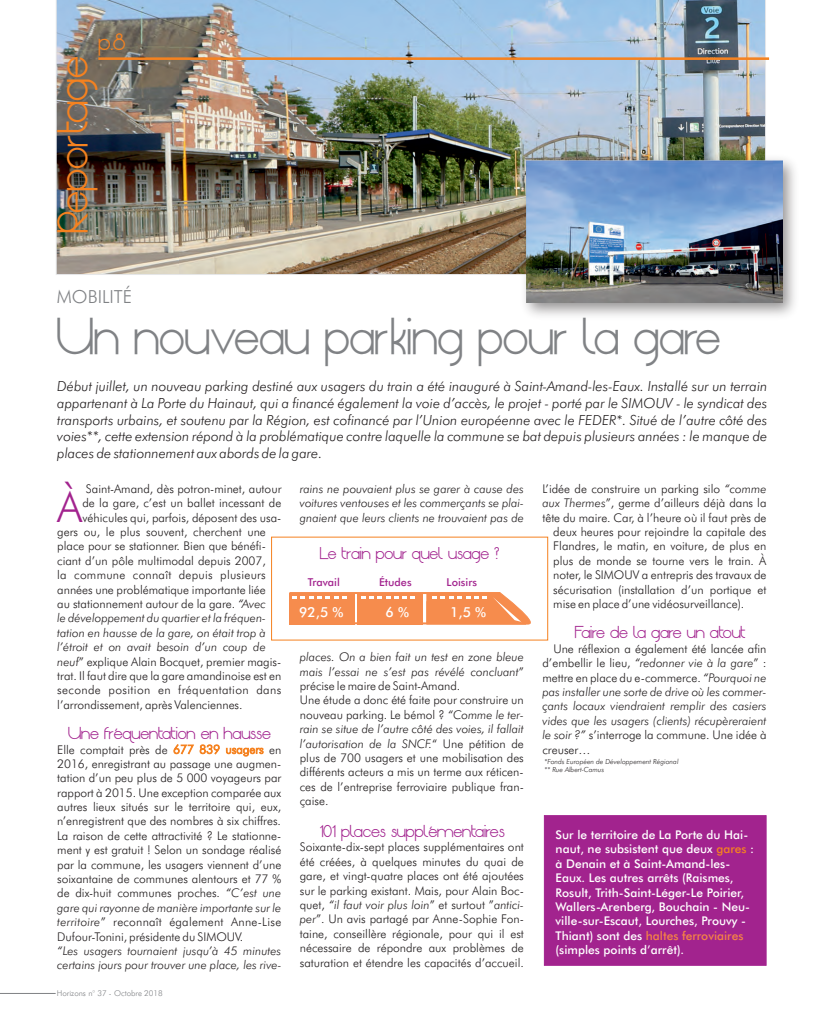
<style>
.page{position:relative;width:828px;height:1027px;background:#fff}
.page>*{position:absolute;margin:0;border:0;box-sizing:border-box;transform-origin:0 0}
.t1{font:300 42.2px "Futura BT";color:#a2238e}
.t2{font:700 36px "Origin";color:#808285;scale:.95 1}
.t3{font:700 30px "Origin";letter-spacing:-.005em;color:#f58220}
.t4{font:300 18px "Futura BT";color:#808285}
.t5{font:700 16.6px "Origin";color:#f58220}
.t6{font:italic 300 14px/16.8px "Futura BT";color:#231f20;text-align:justify}
.t7{font:500 13.8px "Futura BT";color:#fff}
.t8{font:300 12px/14.4px "Futura BT";color:#231f20;text-align:justify}
.t9{font:italic 300 12px/14.4px "Futura BT";color:#231f20;text-align:justify}
.t10{font:500 12px/14.4px "Futura BT";color:#fff}
.t11{font:700 12px "Origin";color:#a2238e}
.t12{font:300 12px "Futura BT";letter-spacing:.03em;color:#231f20}
.t13{font:300 12px "Futura BT";letter-spacing:.02em;color:#231f20}
.t14{font:700 11.9px "Origin";color:#a2238e}
.t15{font:500 10.9px "Futura BT";color:#a2238e}
.t16{font:300 8px "Futura BT";color:#808285}
.t17{font:italic 300 7px/8.4px "Futura BT";color:#231f20}
.s1{font-style:italic}
.s2{color:#f58220}
.s3{font-style:normal}
.s4{color:#f58345}
</style>
<div class="page">
<img style="left:56px;top:0;width:709px;height:275px">
<hr style="left:98px;top:57px;width:670px;height:3px;background:#f58220">
<svg style="left:289px;top:592px;width:242px;height:33px;background:#f79962"></svg>
<hr style="left:0;top:993px;width:56px;height:1px;background:#808285">
<div style="left:544px;top:815px;width:222px;height:150px;background:#a2238e;border:1px solid #a2238e"></div>
<div style="left:510px;top:146px;width:298px;height:184px;background:#231f20;opacity:.49"></div>
<img style="left:526px;top:160px;width:256px;height:142px">
<h3 class="t5" style="left:98px;top:33px;width:29px">p.8</h3>
<h3 class="t3" style="left:57px;top:234px;width:178px;rotate:-90deg">Reportage</h3>
<h3 class="t4" style="left:57px;top:289px;width:77px">MOBILITÉ</h3>
<h2 class="t2" style="left:56px;top:318px;width:700px">Un nouveau parking pour la gare</h2>
<p class="t6" style="left:57px;top:379px;width:711px">Début juillet, un nouveau parking destiné aux usagers du train a été inauguré à Saint-Amand-les-Eaux. Installé sur un terrain appartenant à La Porte du Hainaut, qui a financé également la voie d’accès, le projet - porté par le SIMOUV - le syndicat des transports urbains, et soutenu par la Région, est cofinancé par l’Union européenne avec le FEDER*. Situé de l’autre côté des voies**, cette extension répond à la problématique contre laquelle la commune se bat depuis plusieurs années : le manque de places de stationnement aux abords de la gare.</p>
<h1 class="t1" style="left:57px;top:489px;width:27px">À</h1>
<p class="t8" style="left:86px;top:482px;width:197px">Saint-Amand, dès potron-minet, autour</p>
<p class="t8" style="left:82px;top:497px;width:200px">de la gare, c’est un ballet incessant de</p>
<p class="t8" style="left:82px;top:511px;width:200px">véhicules qui, parfois, déposent des usa-</p>
<p class="t8" style="left:57px;top:525px;width:210px">gers ou, le plus souvent, cherchent une</p>
<p class="t8" style="left:57px;top:540px;width:210px">place pour se stationner. Bien que bénéfi-</p>
<p class="t8" style="left:57px;top:554px;width:210px">ciant d’un pôle multimodal depuis 2007,</p>
<p class="t13" style="left:57px;top:570px;width:210px">la commune connaît depuis plusieurs</p>
<p class="t8" style="left:57px;top:583px;width:210px">années une problématique importante liée</p>
<p class="t8" style="left:57px;top:597px;width:210px">au stationnement autour de la gare. <span class="s1">“Avec</span></p>
<p class="t9" style="left:57px;top:612px;width:210px">le développement du quartier et la fréquen-</p>
<p class="t9" style="left:57px;top:626px;width:210px">tation en hausse de la gare, on était trop à</p>
<p class="t9" style="left:57px;top:640px;width:210px">l’étroit et on avait besoin d’un coup de</p>
<p class="t8" style="left:57px;top:655px;width:225px"><span class="s1">neuf</span>” explique Alain Bocquet, premier magis-</p>
<p class="t8" style="left:57px;top:669px;width:225px">trat. Il faut dire que la gare amandinoise est en</p>
<p class="t12" style="left:57px;top:685px;width:225px">seconde position en fréquentation dans</p>
<p class="t8" style="left:57px;top:698px;width:187px">l’arrondissement, après Valenciennes.</p>
<p class="t11" style="left:68px;top:727px;width:204px">Une fréquentation en hausse</p>
<p class="t8" style="left:57px;top:743px;width:225px">Elle comptait près de <span class="s2">677 839 usagers</span> en 2016, enregistrant au passage une augmen&shy;tation d’un peu plus de 5 000 voyageurs par rapport à 2015. Une exception comparée aux autres lieux situés sur le territoire qui, eux, n’enregistrent que des nombres à six chiffres.<br>La raison de cette attractivité ? Le stationne&shy;ment y est gratuit ! Selon un sondage réalisé par la commune, les usagers viennent d’une soixantaine de communes alentours et 77 % de dix-huit communes proches. <span class="s1">“C’est une gare qui rayonne de manière importante sur le territoire</span>” reconnaît également Anne-Lise Dufour-Tonini, présidente du SIMOUV.</p>
<p class="t9" style="left:57px;top:944px;width:225px">“Les usagers tournaient jusqu’à 45 minutes certains jours pour trouver une place, les rive-</p>
<p class="t16" style="left:57px;top:990px;width:107px">Horizons n° 37 - Octobre 2018</p>
<p class="t9" style="left:300px;top:482px;width:225px">rains ne pouvaient plus se garer à cause des voitures ventouses et les commerçants se plai&shy;gnaient que leurs clients ne trouvaient pas de</p>
<p class="t14" style="left:319px;top:547px;width:181px">Le train pour quel usage ?</p>
<p class="t15" style="left:308px;top:577px;width:34px">Travail</p>
<p class="t15" style="left:379px;top:577px;width:34px">Études</p>
<p class="t15" style="left:446px;top:577px;width:32px">Loisirs</p>
<p class="t7" style="left:299px;top:606px;width:46px">92,5 %</p>
<p class="t7" style="left:385px;top:606px;width:25px">6 %</p>
<p class="t7" style="left:450px;top:606px;width:38px">1,5 %</p>
<p class="t8" style="left:300px;top:650px;width:225px;text-align:left"><span class="s1">places. On a bien fait un test en zone bleue mais l’essai ne s’est pas révélé concluant</span>” précise le maire de Saint-Amand.<br>Une étude a donc été faite pour construire un nouveau parking. Le bémol ? <span class="s1">“Comme le ter&shy;rain se situe de l’autre côté des voies, il fallait l’autorisation de la SNCF.</span>“ Une pétition de plus de 700 usagers et une mobilisation des différents acteurs a mis un terme aux réticen&shy;ces de l’entreprise ferroviaire publique fran&shy;çaise.</p>
<p class="t11" style="left:319px;top:824px;width:186px">101 places supplémentaires</p>
<p class="t8" style="left:300px;top:841px;width:225px">Soixante-dix-sept places supplémentaires ont été créées, à quelques minutes du quai de gare, et vingt-quatre places ont été ajoutées sur le parking existant. Mais, pour Alain Boc&shy;quet, <span class="s1">“il faut voir plus loin</span>” et surtout ”<span class="s1">antici&shy;per</span>”. Un avis partagé par Anne-Sophie Fon&shy;taine, conseillère régionale, pour qui il est nécessaire de répondre aux problèmes de saturation et étendre les capacités d’accueil.</p>
<p class="t8" style="left:542px;top:482px;width:225px">L’idée de construire un parking silo <span class="s1">“comme</span></p>
<p class="t8" style="left:542px;top:497px;width:225px"><span class="s1">aux Thermes</span>”, germe d’ailleurs déjà dans la</p>
<p class="t8" style="left:542px;top:511px;width:225px">tête du maire. Car, à l’heure où il faut près de</p>
<p class="t8" style="left:553px;top:525px;width:215px">deux heures pour rejoindre la capitale des</p>
<p class="t8" style="left:553px;top:540px;width:215px">Flandres, le matin, en voiture, de plus en</p>
<p class="t8" style="left:553px;top:554px;width:215px">plus de monde se tourne vers le train. À</p>
<p class="t8" style="left:553px;top:569px;width:215px">noter, le SIMOUV a entrepris des travaux de</p>
<p class="t8" style="left:553px;top:583px;width:215px">sécurisation (installation d’un portique et</p>
<p class="t8" style="left:553px;top:597px;width:192px">mise en place d’une vidéosurveillance).</p>
<p class="t11" style="left:574px;top:626px;width:172px">Faire de la gare un atout</p>
<p class="t9" style="left:542px;top:642px;width:225px;text-indent:11px"><span class="s3">Une réflexion a également été lancée afin d’embellir le lieu,</span> “redonner vie à la gare<span class="s3">” : mettre en place du e-commerce.</span> “Pourquoi ne pas installer une sorte de drive où les commer&shy;çants locaux viendraient remplir des casiers vides que les usagers (clients) récupèreraient le soir ?” <span class="s3">s’interroge la commune. Une idée à creuser…</span></p>
<p class="t17" style="left:544px;top:757px;width:135px">*Fonds Européen de Développement Régional ** Rue Albert-Camus</p>
<p class="t10" style="left:555px;top:828px;width:200px">Sur le territoire de La Porte du Hai&shy;naut, ne subsistent que deux <span class="s2">gares</span> : à Denain et à Saint-Amand-les-Eaux. Les autres arrêts (Raismes, Rosult, Trith-Saint-Léger-Le Poirier, Wallers-Arenberg, Bouchain - Neu&shy;ville-sur-Escaut, Lourches, Prouvy - Thiant) sont des <span class="s4">haltes ferroviaires </span>(simples points d’arrêt).</p>
</div>
